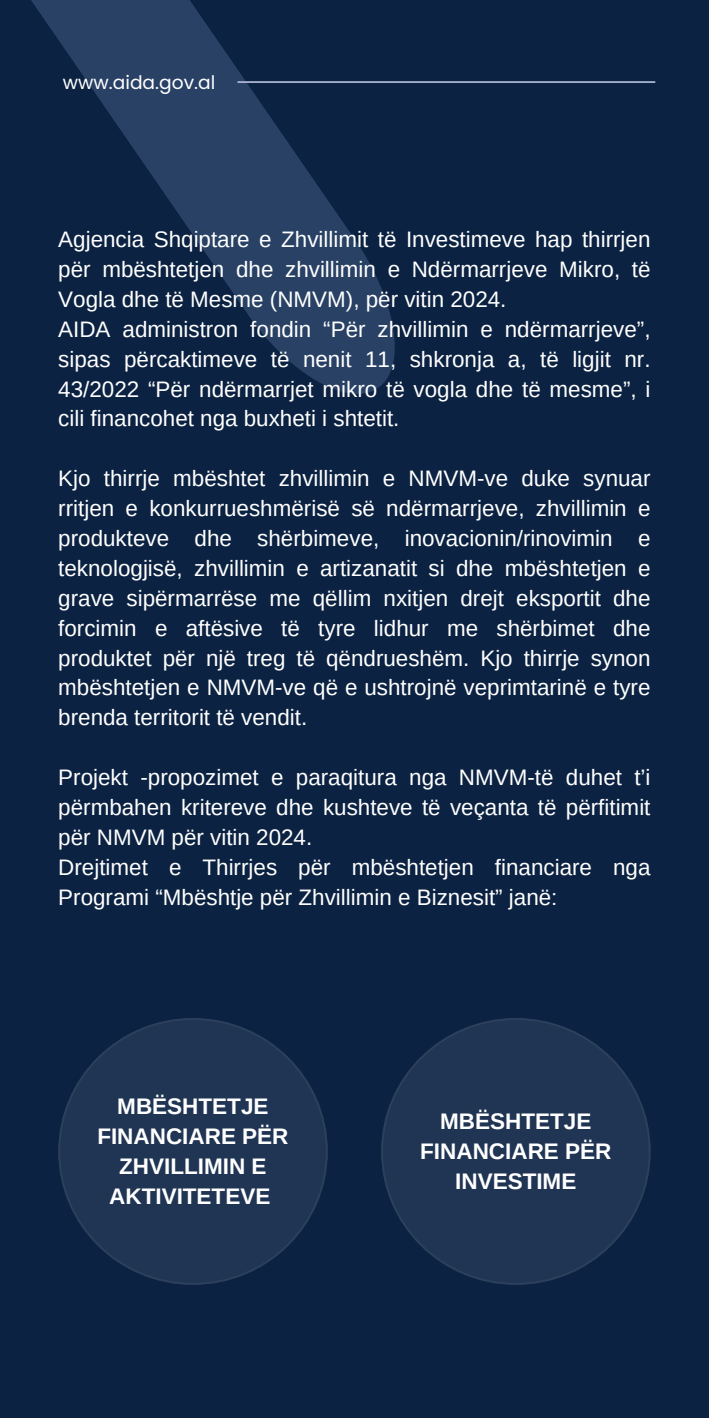
<style>
.page{position:relative;width:709px;height:1418px;background:#fff}
.page>*{position:absolute;margin:0;border:0;box-sizing:border-box;transform-origin:0 0}
.t1{font:22.5px/30px "Arimo";color:#fff}
.t2{font:700 22.5px/30px "Arimo";color:#fff;text-align:center}
.t3{font:18.75px "Poppins";color:#fff}
</style>
<div class="page">
<div style="left:0;top:0;width:709px;height:1417px;background:#0b2242"></div>
<hr style="left:237px;top:81px;width:418px;height:2px;background:#a4b0cb">
<svg style="left:58px;top:1018px;width:270px;height:266px;background:#1b3150"></svg>
<svg style="left:381px;top:1018px;width:269px;height:266px;background:#1b3150"></svg>
<p class="t3" style="left:63px;top:69px;width:154px">www.aida.gov.al</p>
<h2 class="t1" style="left:58px;top:224px;width:594px">Agjencia Shqiptare e Zhvillimit të Investimeve hap thirrjen për mbështetjen dhe zhvillimin e Ndërmarrjeve Mikro, të Vogla dhe të Mesme (NMVM), për vitin 2024.<br>AIDA administron fondin “Për zhvillimin e ndërmarrjeve”, sipas përcaktimeve të nenit 11, shkronja a, të ligjit nr.<br>43/2022 “Për ndërmarrjet mikro të vogla dhe të mesme”, i cili financohet nga buxheti i shtetit.</h2>
<h2 class="t1" style="left:58px;top:463px;width:594px;text-align:justify">Kjo thirrje mbështet zhvillimin e NMVM-ve duke synuar rritjen e konkurrueshmërisë së ndërmarrjeve, zhvillimin e produkteve dhe shërbimeve, inovacionin/rinovimin e teknologjisë, zhvillimin e artizanatit si dhe mbështetjen e grave sipërmarrëse me qëllim nxitjen drejt eksportit dhe forcimin e aftësive të tyre lidhur me shërbimet dhe produktet për një treg të qëndrueshëm. Kjo thirrje synon mbështetjen e NMVM-ve që e ushtrojnë veprimtarinë e tyre brenda territorit të vendit.</h2>
<h2 class="t1" style="left:58px;top:762px;width:594px">Projekt -propozimet e paraqitura nga NMVM-të duhet t’i përmbahen kritereve dhe kushteve të veçanta të përfitimit për NMVM për vitin 2024.<br>Drejtimet e Thirrjes për mbështetjen financiare nga Programi “Mbështje për Zhvillimin e Biznesit” janë:</h2>
<h1 class="t2" style="left:97px;top:1090px;width:193px">MBËSHTETJE<br>FINANCIARE PËR<br>ZHVILLIMIN E<br>AKTIVITETEVE</h1>
<h1 class="t2" style="left:420px;top:1106px;width:193px">MBËSHTETJE<br>FINANCIARE PËR<br>INVESTIME</h1>
</div>
